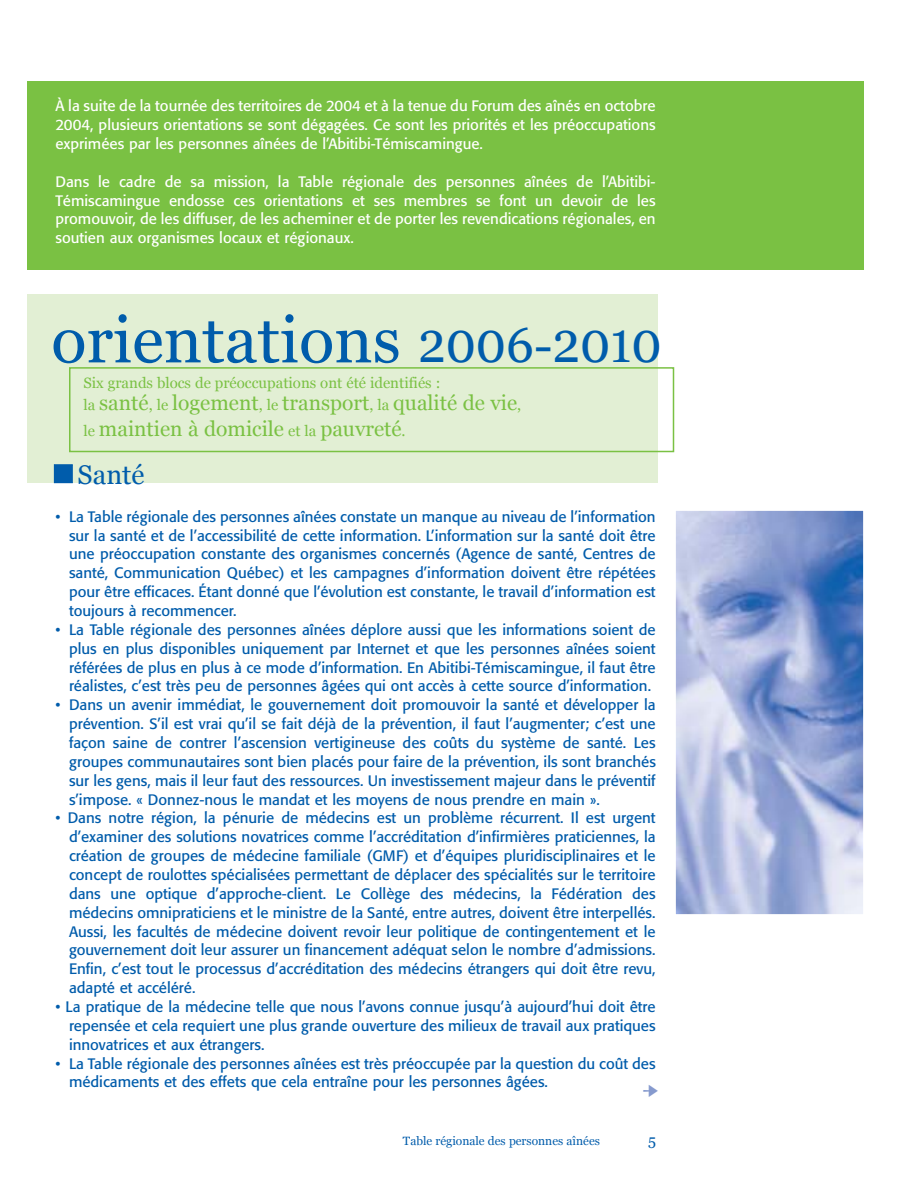
<style>
.page{position:relative;width:918px;height:1188px;background:#fff}
.page>*{position:absolute;margin:0;border:0;box-sizing:border-box;transform-origin:0 0}
.t1{font:65.1px "Georgia";color:#005cab}
.t2{font:27px "Georgia";color:#005cab}
.t3{font:21px/25.2px "Georgia";color:#7ac143}
.t4{font:15px/18.9px "Formata";color:#005cab;text-align:justify}
.t5{font:15px/18.9px "Formata";color:#fff;text-align:justify}
.t6{font:15px "Georgia";color:#7ac143}
.t7{font:15px "Georgia";color:#005cab}
.t8{font:12px "Georgia";color:#005cab}
.s1{font-size:49.2px}
.s2{font-size:15px}
</style>
<div class="page">
<div style="left:27px;top:81px;width:837px;height:189px;background:#7ac143"></div>
<img style="left:677px;top:512px;width:185px;height:401px">
<div style="left:675px;top:510px;width:189px;height:405px;border:1px solid #fff"></div>
<div style="left:27px;top:295px;width:630px;height:188px;background:#e2efd4"></div>
<div style="left:54px;top:465px;width:18px;height:18px;background:#005cab"></div>
<div style="left:54px;top:464px;width:19px;height:19px;border:1px solid #005cab"></div>
<div style="left:69px;top:367px;width:605px;height:85px;border:2px solid #7ac143"></div>
<p class="t5" style="left:56px;top:98px;width:602px">À la suite de la tournée des territoires de 2004 et à la tenue du Forum des aînés en octobre 2004, plusieurs orientations se sont dégagées. Ce sont les priorités et les préoccupations exprimées par les personnes aînées de l’Abitibi-Témiscamingue.</p>
<p class="t5" style="left:56px;top:173px;width:602px">Dans le cadre de sa mission, la Table régionale des personnes aînées de l’Abitibi-Témiscamingue endosse ces orientations et ses membres se font un devoir de les promouvoir, de les diffuser, de les acheminer et de porter les revendications régionales, en soutien aux organismes locaux et régionaux.</p>
<h1 class="t1" style="left:51px;top:303px;width:612px">orientations <span class="s1">2006-2010</span></h1>
<p class="t6" style="left:83px;top:374px;width:358px">Six grands blocs de préoccupations ont été identifiés :</p>
<h3 class="t3" style="left:83px;top:391px;width:439px"><span class="s2">la</span> santé<span class="s2">, le</span> logement<span class="s2">, le</span> transport<span class="s2">, la</span> qualité de vie<span class="s2">, le</span> maintien à domicile <span class="s2">et la</span> pauvreté<span class="s2">.</span></h3>
<h2 class="t2" style="left:78px;top:459px;width:69px">Santé</h2>
<p class="t4" style="left:69px;top:508px;width:588px;text-indent:-14px">• La Table régionale des personnes aînées constate un manque au niveau de l’information sur la santé et de l’accessibilité de cette information. L’information sur la santé doit être une préoccupation constante des organismes concernés (Agence de santé, Centres de santé, Communication Québec) et les campagnes d’information doivent être répétées pour être efficaces. Étant donné que l’évolution est constante, le travail d’information est toujours à recommencer.</p>
<p class="t4" style="left:69px;top:621px;width:588px;text-indent:-14px">• La Table régionale des personnes aînées déplore aussi que les informations soient de plus en plus disponibles uniquement par Internet et que les personnes aînées soient référées de plus en plus à ce mode d’information. En Abitibi-Témiscamingue, il faut être réalistes, c’est très peu de personnes âgées qui ont accès à cette source d’information.</p>
<p class="t4" style="left:69px;top:697px;width:588px;text-indent:-14px">• Dans un avenir immédiat, le gouvernement doit promouvoir la santé et développer la prévention. S’il est vrai qu’il se fait déjà de la prévention, il faut l’augmenter; c’est une façon saine de contrer l’ascension vertigineuse des coûts du système de santé. Les groupes communautaires sont bien placés pour faire de la prévention, ils sont branchés sur les gens, mais il leur faut des ressources. Un investissement majeur dans le préventif s’impose. « Donnez-nous le mandat et les moyens de nous prendre en main ».</p>
<p class="t4" style="left:69px;top:810px;width:588px;text-indent:-14px">• Dans notre région, la pénurie de médecins est un problème récurrent. Il est urgent d’examiner des solutions novatrices comme l’accréditation d’infirmières praticiennes, la création de groupes de médecine familiale (GMF) et d’équipes pluridisciplinaires et le concept de roulottes spécialisées permettant de déplacer des spécialités sur le territoire dans une optique d’approche-client. Le Collège des médecins, la Fédération des médecins omnipraticiens et le ministre de la Santé, entre autres, doivent être interpellés.<br>Aussi, les facultés de médecine doivent revoir leur politique de contingentement et le gouvernement doit leur assurer un financement adéquat selon le nombre d’admissions.<br>Enfin, c’est tout le processus d’accréditation des médecins étrangers qui doit être revu, adapté et accéléré.</p>
<p class="t4" style="left:69px;top:998px;width:588px;text-indent:-14px">• La pratique de la médecine telle que nous l’avons connue jusqu’à aujourd’hui doit être repensée et cela requiert une plus grande ouverture des milieux de travail aux pratiques innovatrices et aux étrangers.</p>
<p class="t4" style="left:69px;top:1055px;width:588px;text-indent:-14px">• La Table régionale des personnes aînées est très préoccupée par la question du coût des médicaments et des effets que cela entraîne pour les personnes âgées.</p>
<p class="t8" style="left:403px;top:1134px;width:199px">Table régionale des personnes aînées</p>
<p class="t7" style="left:648px;top:1133px;width:9px">5</p>
</div>
